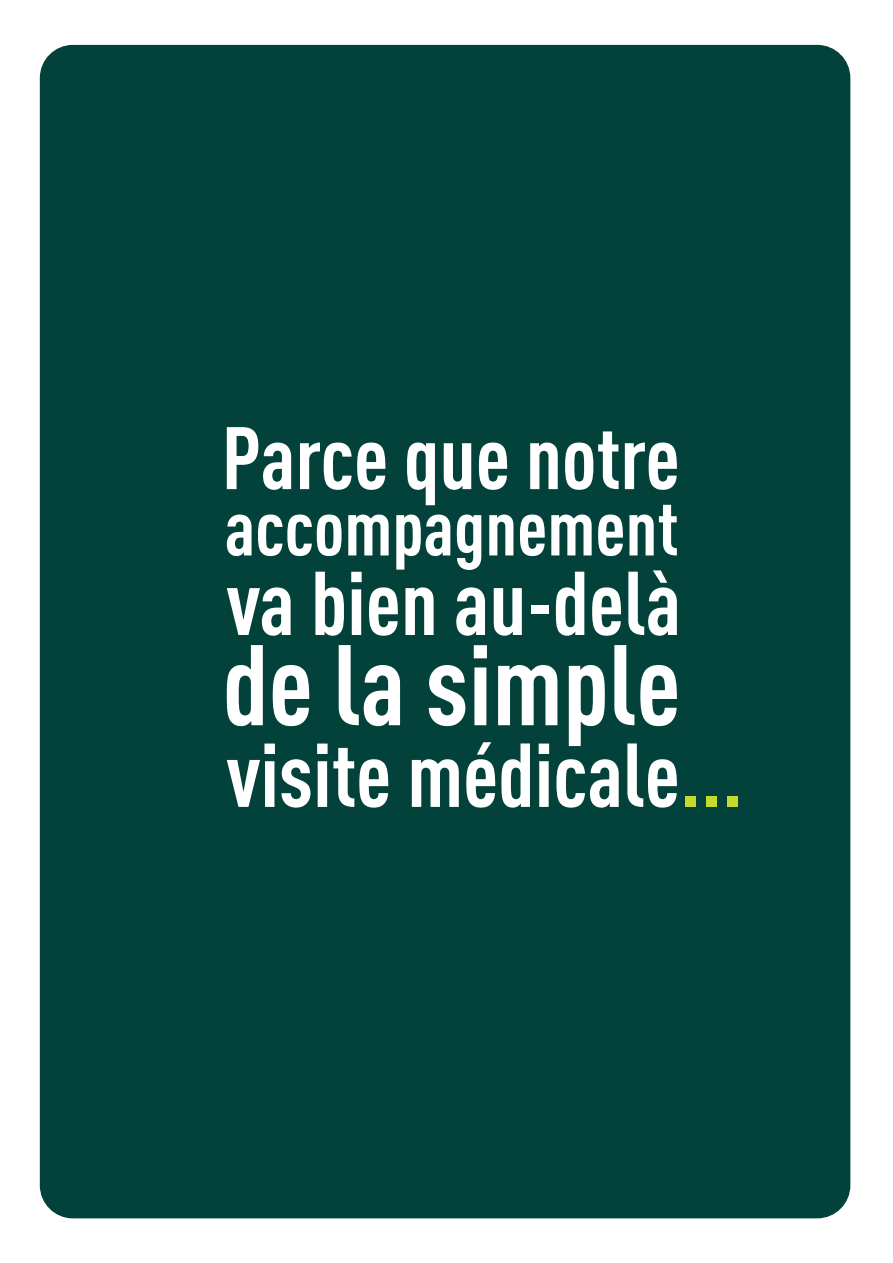
<style>
.page{position:relative;width:893px;height:1263px;background:#fff}
.page>*{position:absolute;margin:0;border:0;box-sizing:border-box;transform-origin:0 0}
.t1{font:700 condensed 112.5px "DIN Pro";color:#fff}
.t2{font:700 condensed 89.1px "DIN Pro";color:#fff}
.t3{font:700 condensed 88.95px "DIN Pro";color:#fff}
.t4{font:700 condensed 87.15px "DIN Pro";color:#fff}
.t5{font:700 condensed 76.5px "DIN Pro";color:#fff}
.s1{color:#c6d92d}
</style>
<div class="page">
<div style="left:40px;top:45px;width:810px;height:1173px;background:#03423b;border-radius:33px"></div>
<p class="t4" style="left:222px;top:392px;width:460px">Parce que notre</p>
<p class="t5" style="left:225px;top:470px;width:455px">accompagnement</p>
<p class="t3" style="left:226px;top:536px;width:456px">va bien au-delà</p>
<p class="t1" style="left:223px;top:600px;width:459px">de la simple</p>
<p class="t2" style="left:226px;top:708px;width:517px">visite médicale<span class="s1">...</span></p>
</div>
